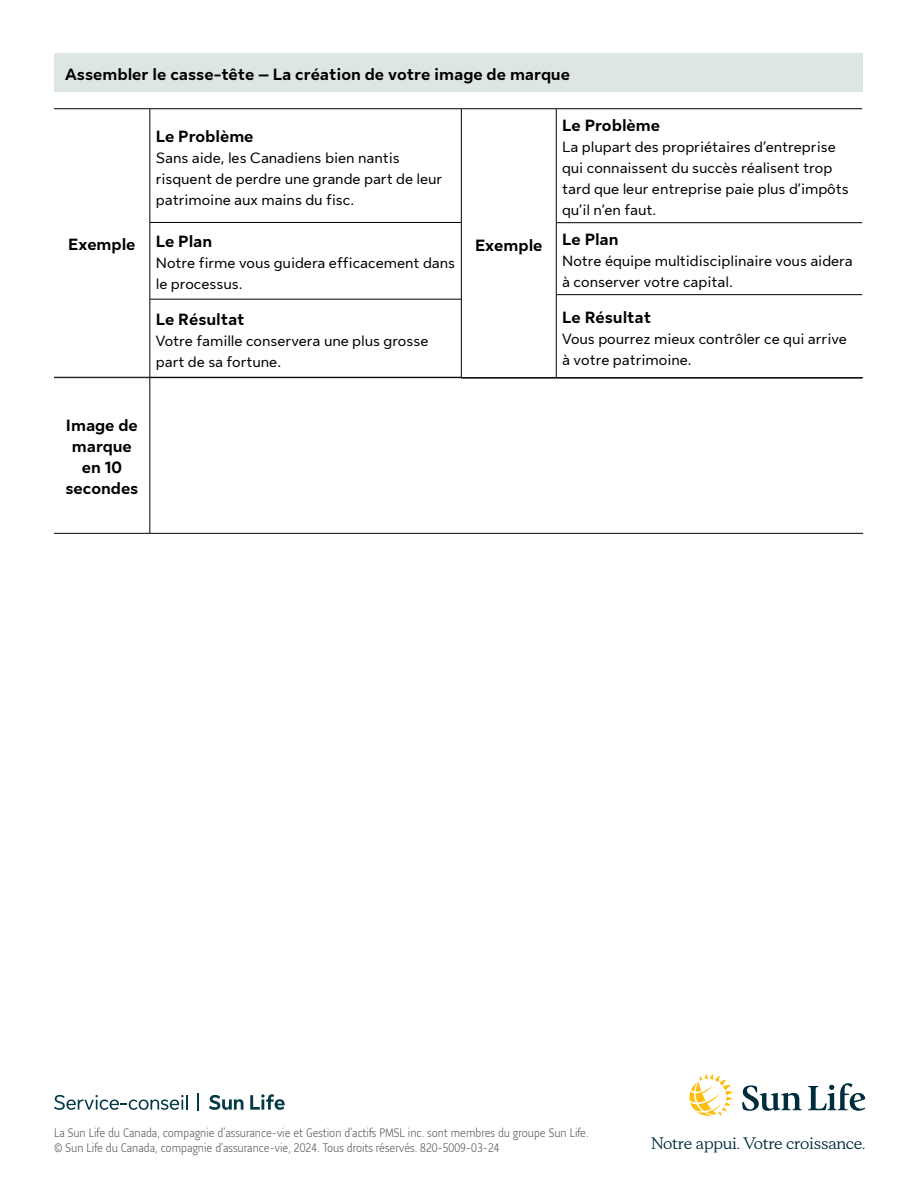
<style>
.page{position:relative;width:918px;height:1188px;background:#fff}
.page>*{position:absolute;margin:0;border:0;box-sizing:border-box;transform-origin:0 0}
.t1{font:700 16.5px/21px "Sun Life New Text";color:#000;text-align:center}
.t2{font:16.5px "Sun Life New Display";color:#002d3d}
.t3{font:15px/21px "Sun Life New Text";color:#000}
.t4{font:300 12px/15px "Sun Life Sans Condensed";color:#58595b}
</style>
<div class="page">
<div style="left:54px;top:53px;width:809px;height:39px;background:#dde6e1"></div>
<hr style="left:54px;top:108px;width:96px;height:1px;background:#000">
<hr style="left:150px;top:108px;width:311px;height:1px;background:#000">
<hr style="left:150px;top:109px;width:1px;height:113px;background:#000">
<hr style="left:150px;top:222px;width:311px;height:1px;background:#000">
<hr style="left:150px;top:223px;width:1px;height:76px;background:#000">
<hr style="left:150px;top:299px;width:311px;height:1px;background:#000">
<hr style="left:150px;top:299px;width:1px;height:78px;background:#000">
<hr style="left:556px;top:108px;width:306px;height:1px;background:#000">
<hr style="left:556px;top:222px;width:306px;height:1px;background:#000">
<hr style="left:556px;top:294px;width:306px;height:1px;background:#000">
<hr style="left:556px;top:378px;width:306px;height:1px;background:#000">
<hr style="left:461px;top:108px;width:95px;height:1px;background:#000">
<hr style="left:461px;top:109px;width:1px;height:114px;background:#000">
<hr style="left:556px;top:109px;width:1px;height:114px;background:#000">
<hr style="left:461px;top:223px;width:1px;height:72px;background:#000">
<hr style="left:556px;top:223px;width:1px;height:71px;background:#000">
<hr style="left:461px;top:295px;width:1px;height:83px;background:#000">
<hr style="left:556px;top:295px;width:1px;height:83px;background:#000">
<hr style="left:461px;top:378px;width:95px;height:1px;background:#000">
<hr style="left:54px;top:377px;width:96px;height:1px;background:#000">
<hr style="left:150px;top:377px;width:713px;height:1px;background:#000">
<hr style="left:150px;top:378px;width:1px;height:155px;background:#000">
<hr style="left:54px;top:533px;width:96px;height:1px;background:#000">
<hr style="left:150px;top:533px;width:713px;height:1px;background:#000">
<svg style="left:742px;top:1085px;width:60px;height:26px"></svg>
<svg style="left:808px;top:1083px;width:57px;height:28px"></svg>
<svg style="left:690px;top:1074px;width:43px;height:42px"></svg>
<svg style="left:209px;top:1095px;width:34px;height:15px"></svg>
<svg style="left:250px;top:1094px;width:35px;height:16px"></svg>
<svg style="left:54px;top:1095px;width:134px;height:15px"></svg>
<svg style="left:198px;top:1093px;width:1px;height:18px"></svg>
<p class="t1" style="left:65px;top:63px;width:506px">Assembler le casse-tête – La création de votre image de marque</p>
<p class="t1" style="left:68px;top:233px;width:69px">Exemple</p>
<p class="t1" style="left:156px;top:124px;width:99px">Le Problème</p>
<p class="t3" style="left:156px;top:146px;width:288px">Sans aide, les Canadiens bien nantis risquent de perdre une grande part de leur patrimoine aux mains du fisc.</p>
<p class="t1" style="left:156px;top:230px;width:58px">Le Plan</p>
<p class="t3" style="left:156px;top:252px;width:301px">Notre firme vous guidera efficacement dans le processus.</p>
<p class="t1" style="left:156px;top:307px;width:90px">Le Résultat</p>
<p class="t3" style="left:156px;top:329px;width:274px">Votre famille conservera une plus grosse part de sa fortune.</p>
<p class="t1" style="left:65px;top:414px;width:75px">Image de marque en 10 secondes</p>
<p class="t1" style="left:475px;top:234px;width:69px">Exemple</p>
<p class="t1" style="left:562px;top:114px;width:99px">Le Problème</p>
<p class="t3" style="left:562px;top:136px;width:288px">La plupart des propriétaires d’entreprise qui connaissent du succès réalisent trop tard que leur entreprise paie plus d’impôts qu’il n’en faut.</p>
<p class="t1" style="left:562px;top:228px;width:58px">Le Plan</p>
<p class="t3" style="left:562px;top:250px;width:292px">Notre équipe multidisciplinaire vous aidera à conserver votre capital.</p>
<p class="t1" style="left:562px;top:306px;width:90px">Le Résultat</p>
<p class="t3" style="left:562px;top:327px;width:286px">Vous pourrez mieux contrôler ce qui arrive à votre patrimoine.</p>
<p class="t4" style="left:54px;top:1125px;width:536px">La Sun Life du Canada, compagnie d’assurance-vie et Gestion d’actifs PMSL inc. sont membres du groupe Sun Life. © Sun Life du Canada, compagnie d’assurance-vie, 2024. Tous droits réservés. 820-5009-03-24</p>
<p class="t2" style="left:651px;top:1132px;width:216px">Notre appui. Votre croissance.</p>
</div>
